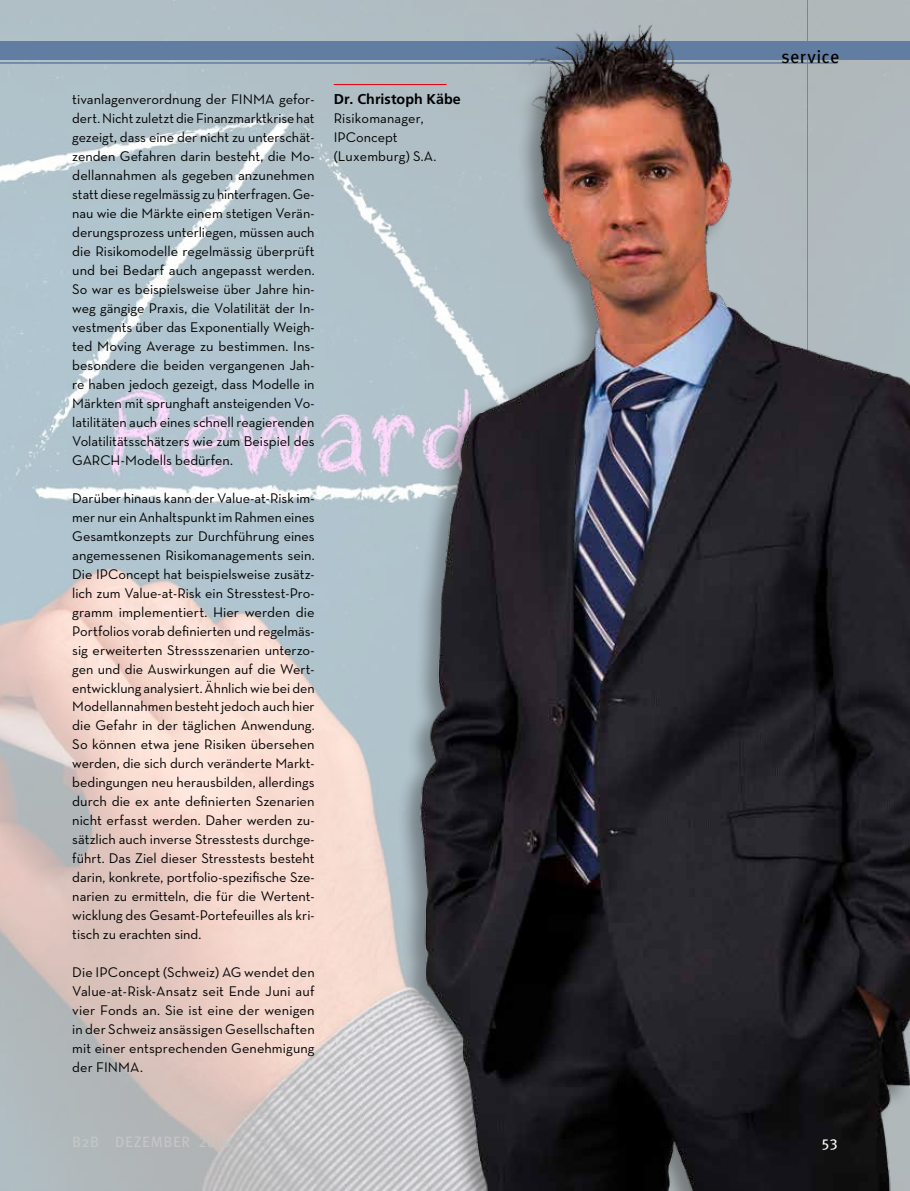
<style>
.page{position:relative;width:910px;height:1191px;background:#fff}
.page>*{position:absolute;margin:0;border:0;box-sizing:border-box;transform-origin:0 0}
.t1{font:18px "Meta Pro";color:#000}
.t2{font:15px "Meta Pro";color:#fff}
.t3{font:14.25px/19px "Neutra Text";color:#000;text-align:justify}
.t4{font:700 14.25px "Frutiger";letter-spacing:.005em;color:#000}
</style>
<div class="page">
<img style="left:0;top:0;width:334px;height:1191px">
<hr style="left:0;top:62px;width:838px;height:2px;background:#617da2">
<div style="left:0;top:41px;width:910px;height:19px;background:#617da2"></div>
<img style="left:334px;top:0;width:576px;height:1191px">
<hr style="left:334px;top:84px;width:113px;height:1px;background:#e3000b">
<p class="t3" style="left:72px;top:89px;width:244px">tivanlagenverordnung der FINMA gefor&shy;dert. Nicht zuletzt die Finanzmarktkrise hat gezeigt, dass eine der nicht zu unterschät&shy;zenden Gefahren darin besteht, die Mo&shy;dellannahmen als gegeben anzunehmen statt diese regelmässig zu hinterfragen. Ge&shy;nau wie die Märkte einem stetigen Verän&shy;derungsprozess unterliegen, müssen auch die Risikomodelle regelmässig überprüft und bei Bedarf auch angepasst werden.<br>So war es beispielsweise über Jahre hin&shy;weg gängige Praxis, die Volatilität der In&shy;vestments über das Exponentially Weigh&shy;ted Moving Average zu bestimmen. Ins&shy;besondere die beiden vergangenen Jah&shy;re haben jedoch gezeigt, dass Modelle in Märkten mit sprunghaft ansteigenden Vo&shy;latilitäten auch eines schnell reagierenden Volatilitätsschätzers wie zum Beispiel des GARCH-Modells bedürfen.</p>
<p class="t3" style="left:72px;top:488px;width:244px">Darüber hinaus kann der Value-at-Risk im&shy;mer nur ein Anhaltspunkt im Rahmen eines Gesamtkonzepts zur Durchführung eines angemessenen Risikomanagements sein.<br>Die IPConcept hat beispielsweise zusätz&shy;lich zum Value-at-Risk ein Stresstest-Pro&shy;gramm implementiert. Hier werden die Portfolios vorab definierten und regelmäs&shy;sig erweiterten Stressszenarien unterzo&shy;gen und die Auswirkungen auf die Wert&shy;entwicklung analysiert. Ähnlich wie bei den Modellannahmen besteht jedoch auch hier die Gefahr in der täglichen Anwendung.<br>So können etwa jene Risiken übersehen werden, die sich durch veränderte Markt&shy;bedingungen neu herausbilden, allerdings durch die ex ante definierten Szenarien nicht erfasst werden. Daher werden zu&shy;sätzlich auch inverse Stresstests durchge&shy;führt. Das Ziel dieser Stresstests besteht darin, konkrete, portfolio-spezifische Sze&shy;narien zu ermitteln, die für die Wertent&shy;wicklung des Gesamt-Portefeuilles als kri&shy;tisch zu erachten sind.</p>
<p class="t3" style="left:72px;top:962px;width:244px">Die IPConcept (Schweiz) AG wendet den Value-at-Risk-Ansatz seit Ende Juni auf vier Fonds an. Sie ist eine der wenigen in der Schweiz ansässigen Gesellschaften mit einer entsprechenden Genehmigung der FINMA.</p>
<p class="t4" style="left:334px;top:91px;width:129px">Dr. Christoph Käbe</p>
<p class="t3" style="left:334px;top:108px;width:104px;text-align:left">Risikomanager,<br>IPConcept (Luxemburg) S.A.</p>
<p class="t1" style="left:781px;top:46px;width:60px">service</p>
<p class="t2" style="left:822px;top:1132px;width:17px">53</p>
</div>
